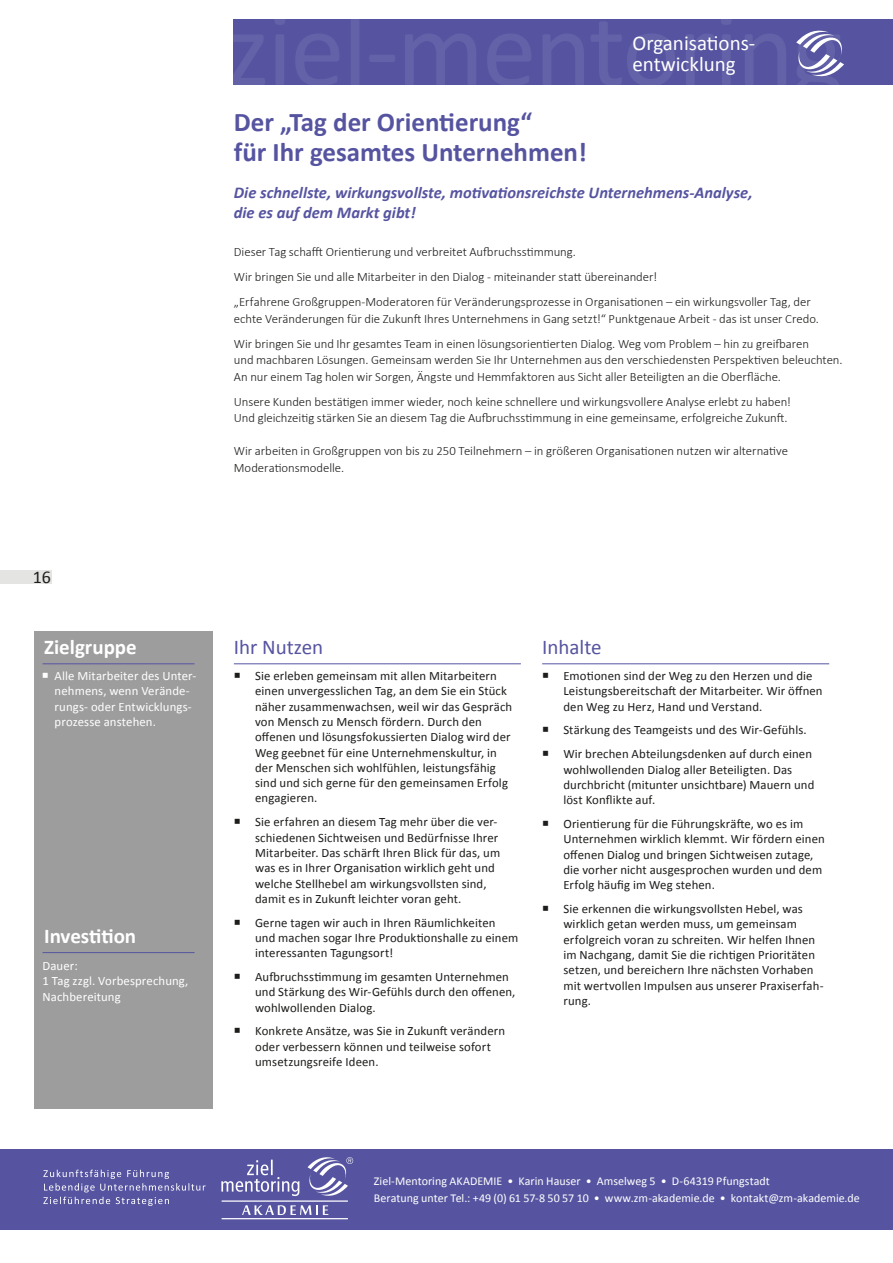
<style>
.page{position:relative;width:893px;height:1263px;background:#fff}
.page>*{position:absolute;margin:0;border:0;box-sizing:border-box;transform-origin:0 0}
.t1{font:700 27px/30px "Calibri";color:#5654a0}
.t2{font:21px/21.1px "Calibri";color:#fff}
.t3{font:700 21px "Calibri";color:#fff}
.t4{font:21px "Calibri";color:#5654a0}
.t5{font:18px "Calibri";color:#1d1d1b}
.t6{font:italic 700 16.5px/19.8px "Calibri";color:#5654a0}
.t7{font:12.75px/15.3px "Calibri";letter-spacing:.01em;color:#1d1d1b}
.t8{font:300 12.75px/25px "Calibri";letter-spacing:-.005em;color:#1d1d1b}
.t9{font:12.75px/15.3px "Calibri";letter-spacing:.01em;color:#fff}
.t10{font:12px/16.5px "Calibri";color:#fff}
</style>
<div class="page">
<div style="left:34px;top:631px;width:179px;height:478px;background:#9d9d9d"></div>
<hr style="left:234px;top:663px;width:287px;height:1px;background:#5654a0">
<hr style="left:43px;top:663px;width:152px;height:1px;background:#5654a0">
<hr style="left:43px;top:952px;width:152px;height:1px;background:#5654a0">
<hr style="left:542px;top:663px;width:287px;height:1px;background:#5654a0">
<div style="left:0;top:570px;width:51px;height:13px;background:#e4e4e3"></div>
<div style="left:0;top:1149px;width:893px;height:80px;background:#5654a0"></div>
<svg style="left:242px;top:1205px;width:86px;height:10px"></svg>
<hr style="left:222px;top:1200px;width:126px;height:2px;background:#fff">
<hr style="left:222px;top:1218px;width:126px;height:1px;background:#fff">
<svg style="left:221px;top:1157px;width:132px;height:39px"></svg>
<svg style="left:43px;top:1169px;width:163px;height:37px"></svg>
<div style="left:234px;top:20px;width:659px;height:65px;background:#5654a0"></div>
<svg style="left:233px;top:19px;width:607px;height:66px"></svg>
<svg style="left:790px;top:27px;width:54px;height:53px"></svg>
<h2 class="t2" style="left:632px;top:33px;width:124px">Organisations&shy;entwicklung</h2>
<h1 class="t1" style="left:234px;top:107px;width:355px">Der „Tag der Orientierung“<br>für Ihr gesamtes Unternehmen!</h1>
<p class="t6" style="left:234px;top:183px;width:520px">Die schnellste, wirkungsvollste, motivationsreichste Unternehmens-Analyse, die es auf dem Markt gibt!</p>
<h3 class="t5" style="left:33px;top:566px;width:20px">16</h3>
<p class="t8" style="left:234px;top:239px;width:578px">Dieser Tag schafft Orientierung und verbreitet Aufbruchsstimmung.<br>Wir bringen Sie und alle Mitarbeiter in den Dialog - miteinander statt übereinander!<br>„Erfahrene Großgruppen-Moderatoren für Veränderungsprozesse in Organisationen – ein wirkungsvoller Tag, der</p>
<p class="t8" style="left:234px;top:305px;width:587px">echte Veränderungen für die Zukunft Ihres Unternehmens in Gang setzt!“ Punktgenaue Arbeit - das ist unser Credo.<br>Wir bringen Sie und Ihr gesamtes Team in einen lösungsorientierten Dialog. Weg vom Problem – hin zu greifbaren</p>
<p class="t8" style="left:234px;top:351px;width:610px;line-height:16.5px">und machbaren Lösungen. Gemeinsam werden Sie Ihr Unternehmen aus den verschiedensten Perspektiven beleuchten.<br>An nur einem Tag holen wir Sorgen, Ängste und Hemmfaktoren aus Sicht aller Beteiligten an die Oberfläche.</p>
<p class="t8" style="left:234px;top:393px;width:559px;line-height:16.5px">Unsere Kunden bestätigen immer wieder, noch keine schnellere und wirkungsvollere Analyse erlebt zu haben!<br>Und gleichzeitig stärken Sie an diesem Tag die Aufbruchsstimmung in eine gemeinsame, erfolgreiche Zukunft.</p>
<p class="t8" style="left:234px;top:442px;width:556px;line-height:16.5px">Wir arbeiten in Großgruppen von bis zu 250 Teilnehmern – in größeren Organisationen nutzen wir alternative<br>Moderationsmodelle.</p>
<h2 class="t3" style="left:44px;top:633px;width:94px">Zielgruppe</h2>
<h2 class="t4" style="left:234px;top:633px;width:91px">Ihr Nutzen</h2>
<p class="t9" style="left:55px;top:668px;width:143px">Alle Mitarbeiter des Unter&shy;nehmens, wenn Verände&shy;rungs- oder Entwicklungs&shy;prozesse anstehen.</p>
<h2 class="t3" style="left:44px;top:923px;width:94px">Investition</h2>
<p class="t9" style="left:43px;top:958px;width:147px">Dauer:<br>1 Tag zzgl. Vorbesprechung,<br>Nachbereitung</p>
<p class="t7" style="left:255px;top:668px;width:259px">Sie erleben gemeinsam mit allen Mitarbeitern einen unvergesslichen Tag, an dem Sie ein Stück näher zusammenwachsen, weil wir das Gespräch von Mensch zu Mensch fördern. Durch den offenen und lösungsfokussierten Dialog wird der Weg geebnet für eine Unternehmenskultur, in der Menschen sich wohlfühlen, leistungsfähig sind und sich gerne für den gemeinsamen Erfolg engagieren.</p>
<p class="t7" style="left:255px;top:814px;width:247px">Sie erfahren an diesem Tag mehr über die ver&shy;schiedenen Sichtweisen und Bedürfnisse Ihrer Mitarbeiter. Das schärft Ihren Blick für das, um was es in Ihrer Organisation wirklich geht und welche Stellhebel am wirkungsvollsten sind, damit es in Zukunft leichter voran geht.</p>
<p class="t7" style="left:255px;top:915px;width:265px">Gerne tagen wir auch in Ihren Räumlichkeiten und machen sogar Ihre Produktionshalle zu einem interessanten Tagungsort!</p>
<p class="t7" style="left:255px;top:969px;width:262px">Aufbruchsstimmung im gesamten Unternehmen und Stärkung des Wir-Gefühls durch den offenen, wohlwollenden Dialog.</p>
<p class="t7" style="left:255px;top:1023px;width:251px">Konkrete Ansätze, was Sie in Zukunft verändern oder verbessern können und teilweise sofort umsetzungsreife Ideen.</p>
<h2 class="t4" style="left:542px;top:633px;width:61px">Inhalte</h2>
<p class="t7" style="left:563px;top:668px;width:261px">Emotionen sind der Weg zu den Herzen und die<br>Leistungsbereitschaft der Mitarbeiter. Wir öffnen den Weg zu Herz, Hand und Verstand.</p>
<p class="t7" style="left:563px;top:718px;width:250px;line-height:23.9px">Stärkung des Teamgeists und des Wir-Gefühls.<br>Wir brechen Abteilungsdenken auf durch einen</p>
<p class="t7" style="left:563px;top:762px;width:253px">wohlwollenden Dialog aller Beteiligten. Das durchbricht (mitunter unsichtbare) Mauern und löst Konflikte auf.</p>
<p class="t7" style="left:563px;top:816px;width:263px">Orientierung für die Führungskräfte, wo es im Unternehmen wirklich klemmt. Wir fördern einen offenen Dialog und bringen Sichtweisen zutage, die vorher nicht ausgesprochen wurden und dem Erfolg häufig im Weg stehen.</p>
<p class="t7" style="left:563px;top:901px;width:262px">Sie erkennen die wirkungsvollsten Hebel, was wirklich getan werden muss, um gemeinsam erfolgreich voran zu schreiten. Wir helfen Ihnen im Nachgang, damit Sie die richtigen Prioritäten setzen, und bereichern Ihre nächsten Vorhaben mit wertvollen Impulsen aus unserer Praxiserfah&shy;rung.</p>
<p class="t10" style="left:374px;top:1173px;width:487px">Ziel-Mentoring AKADEMIE • Karin Hauser • Amselweg 5 • D-64319 Pfungstadt<br>Beratung unter Tel.: +49 (0) 61 57-8 50 57 10 • www.zm-akademie.de • kontakt@zm-akademie.de</p>
</div>
